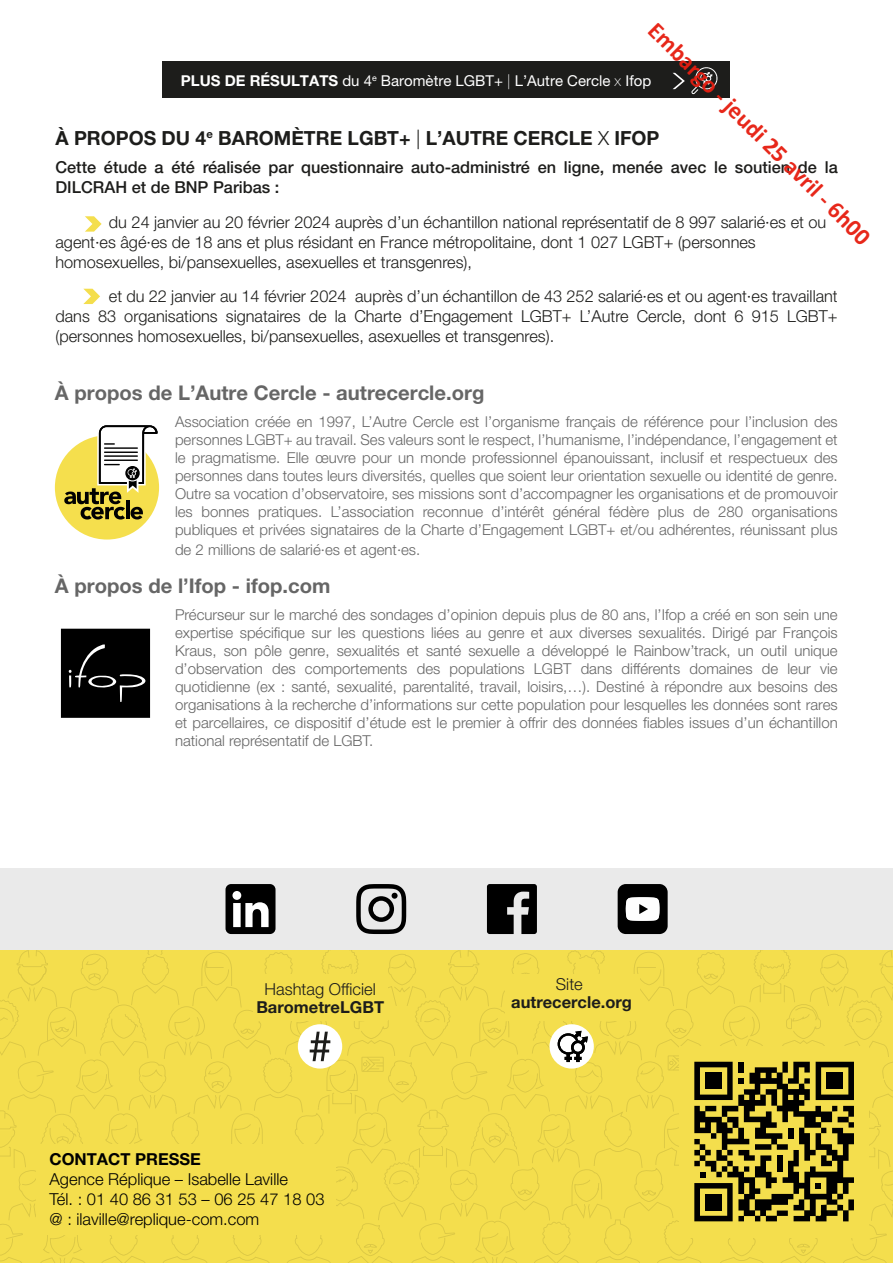
<style>
.page{position:relative;width:893px;height:1263px;background:#fff}
.page>*{position:absolute;margin:0;border:0;box-sizing:border-box;transform-origin:0 0}
.t1{font:700 24px "Calibri";color:rgb(230 30 16/.96)}
.t2{font:700 20.25px "Helvetica Neue LT Pro";color:#666}
.t3{font:700 19.5px "Helvetica Neue LT Pro";color:#1d1d1b}
.t4{font:300 16.5px/19.8px "Helvetica Neue LT Pro";color:#1d1d1b}
.t5{font:500 16.5px/19.8px "Helvetica Neue LT Pro";color:#1d1d1b}
.t6{font:300 16.5px/19.8px "Helvetica Neue LT Pro";color:#000}
.t7{font:700 16.5px "Helvetica Neue LT Pro";color:#1d1d1b}
.t8{font:700 16.5px "Helvetica Neue LT Pro";color:#000}
.t9{font:300 15px/18px "Helvetica Neue LT Pro";color:#666;text-align:justify}
.t10{font:15px "Helvetica Neue LT Pro";color:#fff}
.s1{font-weight:700}
.s2{font-weight:100}
.s3{font-weight:300}
</style>
<div class="page">
<div style="left:0;top:868px;width:893px;height:82px;background:#eaeaea"></div>
<div style="left:162px;top:61px;width:568px;height:37px;background:#1d1d1b"></div>
<svg style="left:673px;top:73px;width:12px;height:16px"></svg>
<svg style="left:691px;top:67px;width:27px;height:27px"></svg>
<svg style="left:83px;top:289px;width:17px;height:15px"></svg>
<svg style="left:85px;top:216px;width:17px;height:16px"></svg>
<div style="left:55px;top:435px;width:104px;height:104px;background:#f5df4d;border-radius:50%"></div>
<svg style="left:64px;top:425px;width:95px;height:94px"></svg>
<svg style="left:356px;top:884px;width:50px;height:50px"></svg>
<div style="left:226px;top:884px;width:49px;height:50px;background:#000;border-radius:6px"></div>
<svg style="left:232px;top:891px;width:37px;height:36px"></svg>
<svg style="left:487px;top:884px;width:50px;height:50px"></svg>
<svg style="left:618px;top:884px;width:50px;height:50px;background:#505050"></svg>
<svg style="left:1px;top:950px;width:892px;height:313px;background:#e6d14a"></svg>
<div style="left:705px;top:1073px;width:17px;height:16px;background:#000"></div>
<div style="left:705px;top:1194px;width:17px;height:16px;background:#000"></div>
<div style="left:826px;top:1073px;width:17px;height:16px;background:#000"></div>
<svg style="left:61px;top:629px;width:89px;height:89px;background:#0e0e0e"></svg>
<h1 class="t1" style="left:659px;top:19px;width:305px;rotate:45deg">Embargo - jeudi 25 avril - 6h00</h1>
<p class="t10" style="left:181px;top:72px;width:472px"><span class="s1">PLUS DE RÉSULTATS</span> du 4<sup>e</sup> Baromètre LGBT+ <span class="s2">|</span> L’Autre Cercle <span class="s2">x</span> Ifop</p>
<h3 class="t3" style="left:55px;top:126px;width:605px">À PROPOS DU 4<sup>e</sup> BAROMÈTRE LGBT+ <span class="s3">|</span> L’AUTRE CERCLE <span class="s3">X</span> IFOP</h3>
<p class="t5" style="left:55px;top:157px;width:784px">Cette étude a été réalisée par questionnaire auto-administré en ligne, menée avec le soutien de la<br>DILCRAH et de BNP Paribas :</p>
<p class="t4" style="left:55px;top:212px;width:772px;text-indent:53px">du 24 janvier au 20 février 2024 auprès d’un échantillon national représentatif de 8 997 salarié·es et ou agent·es âgé·es de 18 ans et plus résidant en France métropolitaine, dont 1 027 LGBT+ (personnes homosexuelles, bi/pansexuelles, asexuelles et transgenres),</p>
<p class="t4" style="left:55px;top:286px;width:784px;text-align:justify;text-indent:53px">et du 22 janvier au 14 février 2024 auprès d’un échantillon de 43 252 salarié·es et ou agent·es travaillant dans 83 organisations signataires de la Charte d’Engagement LGBT+ L’Autre Cercle, dont 6 915 LGBT+ (personnes homosexuelles, bi/pansexuelles, asexuelles et transgenres).</p>
<h2 class="t2" style="left:55px;top:380px;width:431px">À propos de L’Autre Cercle - autrecercle.org</h2>
<p class="t9" style="left:175px;top:412px;width:664px">Association créée en 1997, L’Autre Cercle est l’organisme français de référence pour l’inclusion des personnes LGBT+ au travail. Ses valeurs sont le respect, l’humanisme, l’indépendance, l’engagement et le pragmatisme. Elle œuvre pour un monde professionnel épanouissant, inclusif et respectueux des personnes dans toutes leurs diversités, quelles que soient leur orientation sexuelle ou identité de genre.<br>Outre sa vocation d’observatoire, ses missions sont d’accompagner les organisations et de promouvoir les bonnes pratiques. L’association reconnue d’intérêt général fédère plus de 280 organisations publiques et privées signataires de la Charte d’Engagement LGBT+ et/ou adhérentes, réunissant plus</p>
<p class="t9" style="left:175px;top:540px;width:247px">de 2 millions de salarié·es et agent·es.</p>
<h2 class="t2" style="left:55px;top:573px;width:277px">À propos de l’Ifop - ifop.com</h2>
<p class="t9" style="left:175px;top:606px;width:664px">Précurseur sur le marché des sondages d’opinion depuis plus de 80 ans, l’Ifop a créé en son sein une expertise spécifique sur les questions liées au genre et aux diverses sexualités. Dirigé par François Kraus, son pôle genre, sexualités et santé sexuelle a développé le Rainbow’track, un outil unique d’observation des comportements des populations LGBT dans différents domaines de leur vie quotidienne (ex : santé, sexualité, parentalité, travail, loisirs,…). Destiné à répondre aux besoins des organisations à la recherche d’informations sur cette population pour lesquelles les données sont rares et parcellaires, ce dispositif d’étude est le premier à offrir des données fiables issues d’un échantillon national représentatif de LGBT.</p>
<p class="t4" style="left:265px;top:979px;width:113px">Hashtag Officiel</p>
<p class="t7" style="left:256px;top:997px;width:129px">BarometreLGBT</p>
<p class="t8" style="left:50px;top:1149px;width:153px">CONTACT PRESSE</p>
<p class="t6" style="left:50px;top:1169px;width:276px">Agence Réplique – Isabelle Laville<br>Tél. : 01 40 86 31 53 – 06 25 47 18 03 @ : ilaville@replique-com.com</p>
<p class="t4" style="left:556px;top:974px;width:28px">Site</p>
<p class="t7" style="left:511px;top:992px;width:122px">autrecercle.org</p>
</div>
